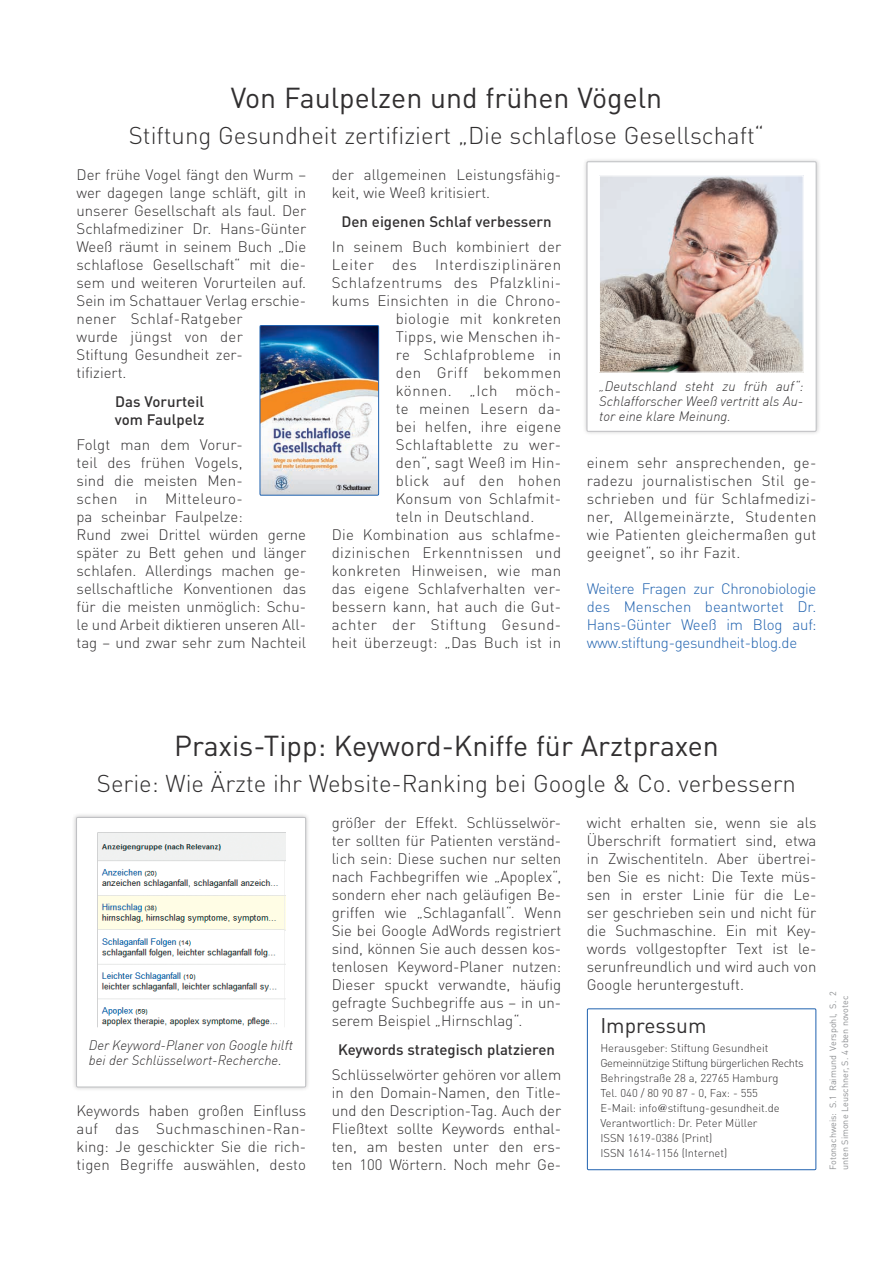
<style>
.page{position:relative;width:893px;height:1263px;background:#fff}
.page>*{position:absolute;margin:0;border:0;box-sizing:border-box;transform-origin:0 0}
.fliesstext{font:28.5px "DIN Pro";color:#312f30}
.fliesstext-2{font:300 24px "DIN Pro";color:#312f30}
.t1{font:21px "DIN Pro";color:#312f30}
._2B-Lauftext{font:300 15px/18px "DIN Pro";color:#312f30}
._2B-Lauftext-2{font:300 15px "DIN Pro";letter-spacing:.02em;color:#312f30}
.fliesstext-3{font:300 15px/18px "DIN Pro";letter-spacing:-.02em;color:#2062af;text-align:justify}
._2C-Zwischentitel{font:500 15px/18px "DIN Pro";color:#312f30}
._2B-Lauftext-3{font:300 15px "DIN Pro";letter-spacing:.03em;color:#312f30}
._2B-Lauftext-4{font:300 15px "DIN Pro";letter-spacing:.045em;color:#312f30}
._2B-Lauftext-5{font:300 15px "DIN Pro";letter-spacing:.035em;color:#312f30}
._2B-Lauftext-6{font:300 15px "DIN Pro";letter-spacing:.025em;color:#312f30}
._2B-Lauftext-7{font:300 15px "DIN Pro";letter-spacing:.04em;color:#312f30}
._2B-Lauftext-8{font:italic 300 13.5px/15px "DIN";color:#312f30;text-align:justify}
.t2{font:300 11.25px/15px "DIN Pro";color:#312f30}
.t3{font:300 11.25px "DIN Pro";letter-spacing:-.035em;color:#312f30}
.fliesstext-4{font:9px/12px "DIN Pro";color:#8f9194}
.s1{font-family:"Times";font-weight:400}
</style>
<div class="page">
<div style="left:72px;top:812px;width:238px;height:280px;background:#231f20;opacity:.25"></div>
<div style="left:77px;top:817px;width:229px;height:270px;background:#fff"></div>
<div style="left:76px;top:817px;width:230px;height:270px;border:1px solid #bfc0c3"></div>
<div style="left:582px;top:157px;width:239px;height:279px;background:#231f20;opacity:.25"></div>
<div style="left:587px;top:162px;width:229px;height:269px;background:#fff"></div>
<div style="left:587px;top:162px;width:229px;height:269px;border:1px solid #bfc0c3"></div>
<img style="left:601px;top:178px;width:200px;height:192px">
<div style="left:599px;top:176px;width:204px;height:196px;border:1px solid #fff"></div>
<img style="left:262px;top:327px;width:115px;height:166px">
<div style="left:260px;top:325px;width:119px;height:170px;border:1px solid #2062af"></div>
<img style="left:97px;top:833px;width:188px;height:193px">
<div style="left:89px;top:831px;width:204px;height:197px;border:1px solid #fff"></div>
<div style="left:587px;top:1008px;width:229px;height:162px;border:1px solid #2062af"></div>
<p class="fliesstext" style="left:231px;top:75px;width:433px">Von Faulpelzen und frühen Vögeln</p>
<p class="fliesstext-2" style="left:129px;top:117px;width:637px">Stiftung Gesundheit zertifiziert „Die schlaflose Gesellschaft“</p>
<p class="_2B-Lauftext" style="left:77px;top:164px;width:231px">Der frühe Vogel fängt den Wurm – wer dagegen lange schläft, gilt in unserer Gesellschaft als faul. Der<br>Schlafmediziner Dr. Hans-Günter<br>Weeß räumt in seinem Buch „Die schlaflose Gesellschaft“ mit die&shy;sem und weiteren Vorurteilen auf.<br>Sein im Schattauer Verlag erschie&shy;nener Schlaf-Ratgeber<br>wurde jüngst von der<br>Stiftung Gesundheit zer-<br>tifiziert.</p>
<p class="_2C-Zwischentitel" style="left:115px;top:391px;width:91px">Das Vorurteil vom Faulpelz</p>
<p class="_2B-Lauftext" style="left:77px;top:434px;width:231px">Folgt man dem Vorur-<br>teil des frühen Vogels,<br>sind die meisten Men-<br>schen in Mitteleuro-<br>pa scheinbar Faulpelze:<br>Rund zwei Drittel würden gerne später zu Bett gehen und länger schlafen. Allerdings machen ge&shy;sellschaftliche Konventionen das für die meisten unmöglich: Schu&shy;le und Arbeit diktieren unseren All&shy;tag – und zwar sehr zum Nachteil</p>
<p class="_2B-Lauftext" style="left:332px;top:164px;width:231px">der allgemeinen Leistungsfähig&shy;keit, wie Weeß kritisiert.</p>
<p class="_2C-Zwischentitel" style="left:341px;top:211px;width:212px">Den eigenen Schlaf verbessern</p>
<p class="_2B-Lauftext-2" style="left:332px;top:235px;width:231px">In seinem Buch kombiniert der</p>
<p class="_2B-Lauftext-4" style="left:332px;top:253px;width:231px">Leiter des Interdisziplinären</p>
<p class="_2B-Lauftext-3" style="left:332px;top:271px;width:231px">Schlafzentrums des Pfalzklini-</p>
<p class="_2B-Lauftext-2" style="left:332px;top:289px;width:231px">kums Einsichten in die Chrono-</p>
<p class="_2B-Lauftext-6" style="left:396px;top:307px;width:167px">biologie mit konkreten</p>
<p class="_2B-Lauftext-2" style="left:396px;top:325px;width:167px">Tipps, wie Menschen ih-</p>
<p class="_2B-Lauftext-5" style="left:396px;top:343px;width:167px">re Schlafprobleme in</p>
<p class="_2B-Lauftext-7" style="left:396px;top:361px;width:167px">den Griff bekommen</p>
<p class="_2B-Lauftext-4" style="left:396px;top:379px;width:167px">können. „Ich möch-</p>
<p class="_2B-Lauftext-2" style="left:396px;top:397px;width:167px">te meinen Lesern da-</p>
<p class="_2B-Lauftext-2" style="left:396px;top:415px;width:167px">bei helfen, ihre eigene</p>
<p class="_2B-Lauftext-3" style="left:396px;top:433px;width:167px">Schlaftablette zu wer-</p>
<p class="_2B-Lauftext-2" style="left:396px;top:451px;width:167px">den“, sagt Weeß im Hin-</p>
<p class="_2B-Lauftext-5" style="left:396px;top:469px;width:167px">blick auf den hohen</p>
<p class="_2B-Lauftext-2" style="left:396px;top:487px;width:167px">Konsum von Schlafmit-</p>
<p class="_2B-Lauftext-2" style="left:396px;top:505px;width:140px">teln in Deutschland.</p>
<p class="_2B-Lauftext" style="left:332px;top:524px;width:231px;text-align:justify">Die Kombination aus schlafme&shy;dizinischen Erkenntnissen und konkreten Hinweisen, wie man das eigene Schlafverhalten ver&shy;bessern kann, hat auch die Gut&shy;achter der Stiftung Gesund&shy;heit überzeugt: „Das Buch ist in</p>
<p class="_2B-Lauftext-8" style="left:599px;top:379px;width:206px">„Deutschland steht zu früh auf“:<br>Schlafforscher Weeß vertritt als Au&shy;tor eine klare Meinung.</p>
<p class="_2B-Lauftext" style="left:587px;top:452px;width:231px;text-align:justify">einem sehr ansprechenden, ge&shy;radezu journalistischen Stil ge&shy;schrieben und für Schlafmedizi&shy;ner, Allgemeinärzte, Studenten wie Patienten gleichermaßen gut geeignet“, so ihr Fazit.</p>
<p class="fliesstext-3" style="left:587px;top:578px;width:231px">Weitere Fragen zur Chronobiologie des Menschen beantwortet Dr.<br>Hans-Günter Weeß im Blog auf: www.stiftung-gesundheit-blog.de</p>
<p class="fliesstext" style="left:174px;top:723px;width:546px">Praxis-Tipp: Keyword-Kniffe für Arztpraxen</p>
<p class="fliesstext-2" style="left:97px;top:765px;width:700px">Serie: Wie Ärzte ihr Website-Ranking bei Google &amp; Co. verbessern</p>
<p class="_2B-Lauftext-8" style="left:89px;top:1037px;width:206px">Der Keyword-Planer von Google hilft bei der Schlüsselwort-Recherche.</p>
<p class="_2B-Lauftext" style="left:77px;top:1100px;width:231px;text-align:justify">Keywords haben großen Einfluss auf das Suchmaschinen-Ran&shy;king: Je geschickter Sie die rich&shy;tigen Begriffe auswählen, desto</p>
<p class="_2B-Lauftext" style="left:332px;top:812px;width:231px">größer der Effekt. Schlüsselwör&shy;ter sollten für Patienten verständ&shy;lich sein: Diese suchen nur selten nach Fachbegriffen wie „Apoplex“, sondern eher nach geläufigen Be&shy;griffen wie „Schlaganfall“. Wenn Sie bei Google AdWords registriert sind, können Sie auch dessen kos&shy;tenlosen Keyword-Planer nutzen:<br>Dieser spuckt verwandte, häufig gefragte Suchbegriffe aus – in un&shy;serem Beispiel „Hirnschlag“.</p>
<p class="_2C-Zwischentitel" style="left:338px;top:1039px;width:218px">Keywords strategisch platzieren</p>
<p class="_2B-Lauftext" style="left:332px;top:1064px;width:231px">Schlüsselwörter gehören vor allem in den Domain-Namen, den Title&shy;und den Description-Tag. Auch der<br>Fließtext sollte Keywords enthal&shy;ten, am besten unter den ers&shy;ten 100 Wörtern. Noch mehr Ge-</p>
<p class="_2B-Lauftext" style="left:587px;top:812px;width:231px;text-align:justify">wicht erhalten sie, wenn sie als Überschrift formatiert sind, etwa in Zwischentiteln. Aber übertrei&shy;ben Sie es nicht: Die Texte müs&shy;sen in erster Linie für die Le&shy;ser geschrieben sein und nicht für die Suchmaschine. Ein mit Key&shy;words vollgestopfter Text ist le&shy;serunfreundlich und wird auch von Google heruntergestuft.</p>
<p class="t1" style="left:600px;top:1009px;width:108px">Impressum</p>
<p class="t2" style="left:600px;top:1040px;width:170px">Herausgeber: Stiftung Gesundheit</p>
<p class="t3" style="left:600px;top:1054px;width:205px">Gemeinnützige Stiftung bürgerlichen Rechts</p>
<p class="t2" style="left:600px;top:1070px;width:180px">Behringstraße 28 a, 22765 Hamburg</p>
<p class="t2" style="left:600px;top:1085px;width:159px">Tel. 040 / 80 90 87 - 0, Fax: - 555</p>
<p class="t2" style="left:600px;top:1100px;width:181px">E-Mail: info<span class="s1">@</span>stiftung-gesundheit.de</p>
<p class="t2" style="left:600px;top:1115px;width:159px">Verantwortlich: Dr. Peter Müller</p>
<p class="t2" style="left:600px;top:1130px;width:129px">ISSN 1619-0386 (Print)<br>ISSN 1614-1156 (Internet)</p>
<p class="fliesstext-4" style="left:826px;top:1170px;width:180px;rotate:-90deg">Fotonachweis: S.1 Raimund Verspohl, S. 2 unten Simone Leuschner, S. 4 oben novotec</p>
</div>
